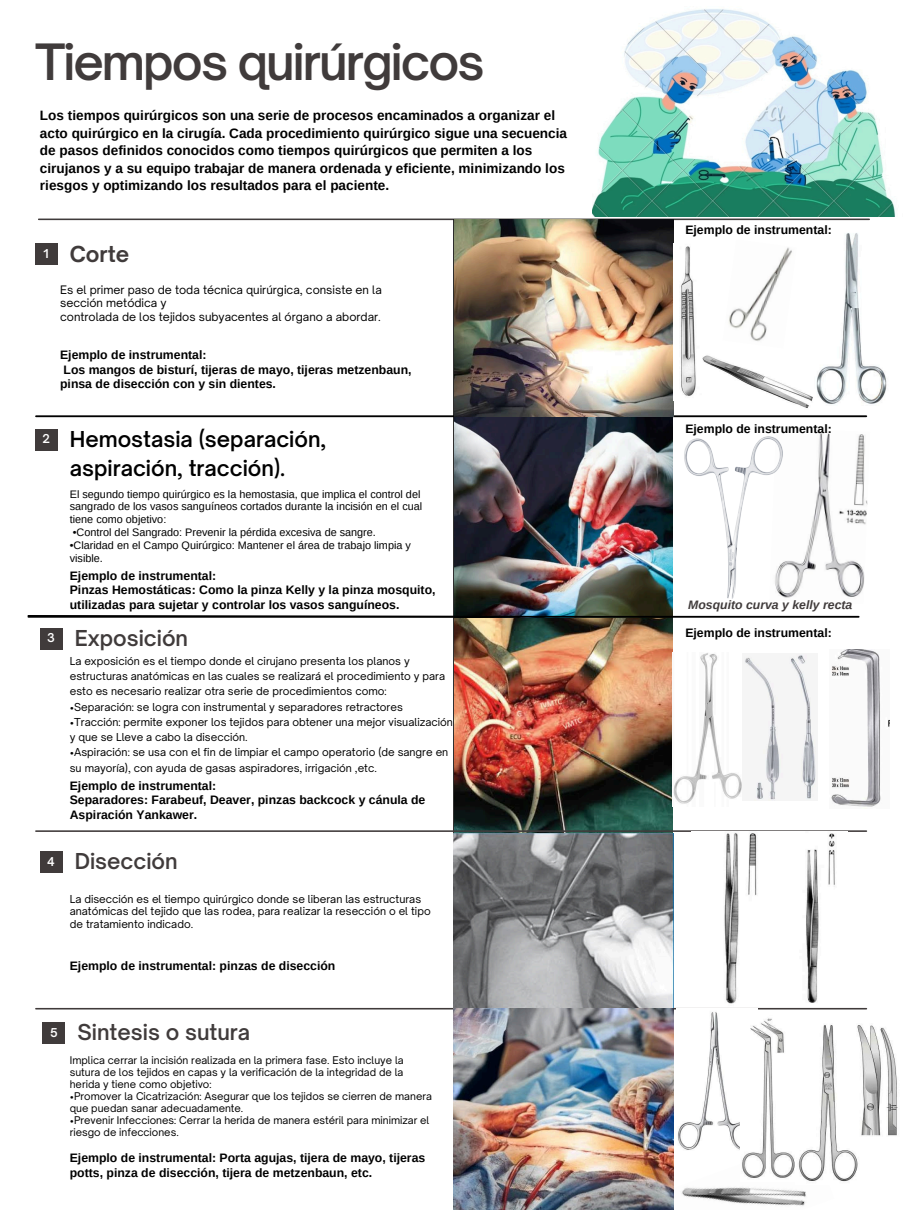
<style>
.page{position:relative;width:908px;height:1210px;background:#fff}
.page>*{position:absolute;margin:0;border:0;box-sizing:border-box;transform-origin:0 0}
.t1{font:600 47.88px "Open Sauce One";letter-spacing:-.04em;color:#403b3b}
.t2{font:600 21px/29.1px "Open Sauce One";color:#000}
.t3{font:600 21px "Open Sauce One";color:#403b3b}
.t4{font:700 21px "Open Sauce One";color:#403b3b}
.t5{font:700 13.54px/17.6px "Arimo";color:#000}
.t6{font:700 12.25px/14.7px "Arimo";color:#000}
.t7{font:italic 700 12.25px "Arimo";color:#403b3b}
.t8{font:600 11.72px "Open Sauce One";color:#fff}
.t9{font:11.2px/13.4px "Open Sauce One";color:#000}
.t10{font:10.85px/12.9px "Arimo";color:#000}
.t11{font:10.5px/15.2px "Open Sauce One";color:#000}
.t12{font:10.15px/12.1px "Open Sauce One";color:#000}
</style>
<div class="page">
<hr style="left:39px;top:218px;width:829px;height:2px;background:#403b3b">
<hr style="left:36px;top:415px;width:830px;height:2px;background:#000">
<div style="left:43px;top:1022px;width:22px;height:22px;background:#403b3b"></div>
<div style="left:40px;top:628px;width:22px;height:21px;background:#403b3b"></div>
<hr style="left:453px;top:219px;width:1px;height:991px;background:#000">
<div style="left:35px;top:243px;width:22px;height:22px;background:#403b3b"></div>
<div style="left:35px;top:429px;width:22px;height:22px;background:#403b3b"></div>
<img style="left:592px;top:9px;width:304px;height:207px">
<hr style="left:36px;top:1008px;width:830px;height:1px;background:#403b3b">
<div style="left:40px;top:851px;width:22px;height:22px;background:#403b3b"></div>
<img style="left:454px;top:416px;width:217px;height:200px">
<img style="left:827px;top:433px;width:41px;height:164px">
<img style="left:639px;top:424px;width:188px;height:187px">
<img style="left:454px;top:619px;width:217px;height:214px">
<svg style="left:27px;top:614px;width:430px;height:4px"></svg>
<hr style="left:28px;top:616px;width:830px;height:2px;background:#000">
<img style="left:831px;top:650px;width:50px;height:157px">
<img style="left:673px;top:653px;width:69px;height:151px">
<img style="left:744px;top:654px;width:72px;height:146px">
<img style="left:454px;top:219px;width:219px;height:197px">
<img style="left:680px;top:246px;width:16px;height:150px">
<img style="left:812px;top:233px;width:75px;height:171px">
<img style="left:729px;top:247px;width:63px;height:94px">
<img style="left:702px;top:355px;width:110px;height:53px">
<img style="left:454px;top:833px;width:219px;height:175px">
<img style="left:676px;top:1008px;width:81px;height:130px">
<img style="left:673px;top:1138px;width:133px;height:72px">
<img style="left:740px;top:1015px;width:55px;height:166px">
<img style="left:795px;top:1025px;width:103px;height:159px">
<hr style="left:36px;top:830px;width:830px;height:2px;background:#403b3b">
<img style="left:454px;top:1008px;width:219px;height:202px">
<img style="left:691px;top:831px;width:156px;height:173px">
<p class="t1" style="left:35px;top:32px;width:451px">Tiempos quirúrgicos</p>
<p class="t5" style="left:40px;top:106px;width:528px">Los tiempos quirúrgicos son una serie de procesos encaminados a organizar el acto quirúrgico en la cirugía. Cada procedimiento quirúrgico sigue una secuencia de pasos definidos conocidos como tiempos quirúrgicos que permiten a los cirujanos y a su equipo trabajar de manera ordenada y eficiente, minimizando los riesgos y optimizando los resultados para el paciente.</p>
<p class="t8" style="left:44px;top:246px;width:7px">1</p>
<p class="t4" style="left:70px;top:241px;width:61px">Corte</p>
<p class="t9" style="left:60px;top:283px;width:323px">Es el primer paso de toda técnica quirúrgica, consiste en la sección metódica y</p>
<p class="t9" style="left:60px;top:310px;width:322px">controlada de los tejidos subyacentes al órgano a abordar.</p>
<p class="t6" style="left:60px;top:347px;width:148px">Ejemplo de instrumental:</p>
<p class="t6" style="left:60px;top:362px;width:353px">Los mangos de bisturí, tijeras de mayo, tijeras metzenbaun, pinsa de disección con y sin dientes.</p>
<p class="t8" style="left:42px;top:431px;width:9px">2</p>
<p class="t2" style="left:70px;top:424px;width:258px">Hemostasia (separación, aspiración, tracción).</p>
<h2 class="t10" style="left:70px;top:487px;width:354px">El segundo tiempo quirúrgico es la hemostasia, que implica el control del sangrado de los vasos sanguíneos cortados durante la incisión en el cual tiene como objetivo:</h2>
<p class="t10" style="left:73px;top:526px;width:304px">•Control del Sangrado: Prevenir la pérdida excesiva de sangre.</p>
<p class="t10" style="left:70px;top:539px;width:342px">•Claridad en el Campo Quirúrgico: Mantener el área de trabajo limpia y visible.</p>
<p class="t6" style="left:70px;top:568px;width:148px">Ejemplo de instrumental:</p>
<p class="t6" style="left:70px;top:583px;width:367px">Pinzas Hemostáticas: Como la pinza Kelly y la pinza mosquito, utilizadas para sujetar y controlar los vasos sanguíneos.</p>
<p class="t8" style="left:47px;top:630px;width:9px">3</p>
<p class="t3" style="left:75px;top:625px;width:115px">Exposición</p>
<p class="t11" style="left:70px;top:653px;width:377px">La exposición es el tiempo donde el cirujano presenta los planos y estructuras anatómicas en las cuales se realizará el procedimiento y para esto es necesario realizar otra serie de procedimientos como:</p>
<p class="t11" style="left:70px;top:699px;width:334px">•Separación: se logra con instrumental y separadores retractores</p>
<p class="t11" style="left:70px;top:714px;width:384px">•Tracción: permite exponer los tejidos para obtener una mejor visualización y que se Lleve a cabo la disección.</p>
<p class="t11" style="left:70px;top:744px;width:380px">•Aspiración: se usa con el fin de limpiar el campo operatorio (de sangre en su mayoría), con ayuda de gasas aspiradores, irrigación ,etc.</p>
<p class="t6" style="left:70px;top:778px;width:148px">Ejemplo de instrumental:</p>
<p class="t6" style="left:70px;top:792px;width:357px">Separadores: Farabeuf, Deaver, pinzas backcock y cánula de<br>Aspiración Yankawer.</p>
<p class="t8" style="left:47px;top:854px;width:9px">4</p>
<p class="t3" style="left:75px;top:848px;width:104px">Disección</p>
<p class="t11" style="left:70px;top:892px;width:362px;line-height:12.6px">La disección es el tiempo quirúrgico donde se liberan las estructuras anatómicas del tejido que las rodea, para realizar la resección o el tipo de tratamiento indicado.</p>
<p class="t6" style="left:70px;top:958px;width:267px">Ejemplo de instrumental: pinzas de disección</p>
<h1 class="t8" style="left:50px;top:1025px;width:9px">5</h1>
<p class="t3" style="left:77px;top:1019px;width:174px">Sintesis o sutura</p>
<p class="t12" style="left:70px;top:1054px;width:335px;text-align:justify">Implica cerrar la incisión realizada en la primera fase. Esto incluye la sutura de los tejidos en capas y la verificación de la integridad de la herida y tiene como objetivo:</p>
<p class="t12" style="left:70px;top:1090px;width:363px">•Promover la Cicatrización: Asegurar que los tejidos se cierren de manera que puedan sanar adecuadamente.</p>
<h3 class="t12" style="left:70px;top:1114px;width:361px">•Prevenir Infecciones: Cerrar la herida de manera estéril para minimizar el riesgo de infecciones.</h3>
<p class="t6" style="left:70px;top:1150px;width:357px">Ejemplo de instrumental: Porta agujas, tijera de mayo, tijeras potts, pinza de disección, tijera de metzenbaun, etc.</p>
<p class="t6" style="left:685px;top:222px;width:148px">Ejemplo de instrumental:</p>
<p class="t6" style="left:685px;top:421px;width:148px">Ejemplo de instrumental:</p>
<h3 class="t7" style="left:688px;top:598px;width:166px">Mosquito curva y kelly recta</h3>
<p class="t6" style="left:685px;top:625px;width:148px">Ejemplo de instrumental:</p>
</div>
